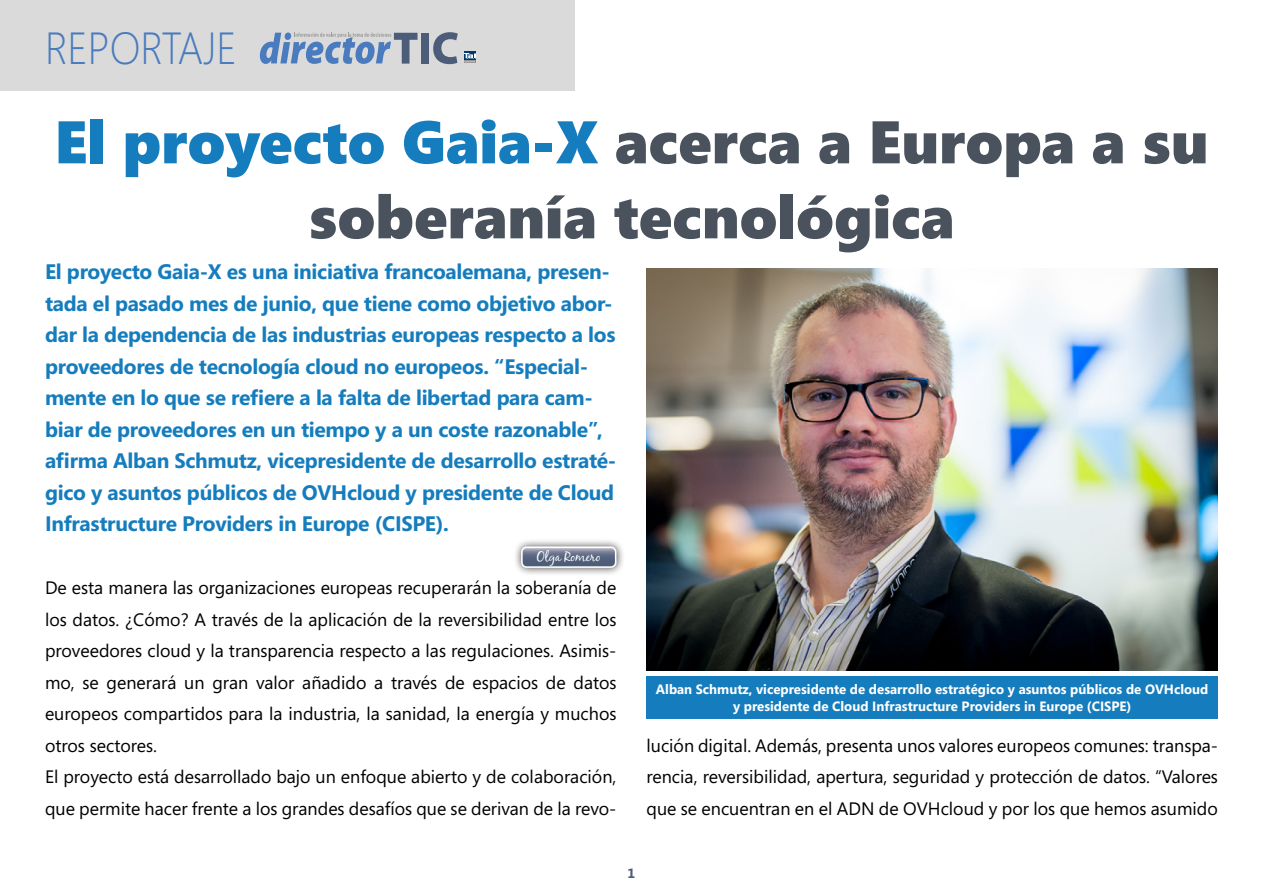
<style>
.page{position:relative;width:1263px;height:893px;background:#fff}
.page>*{position:absolute;margin:0;border:0;box-sizing:border-box;transform-origin:0 0}
.t1{font:900 60px/75px "Segoe";color:#4a535d;text-align:center}
.t2{font:300 45px "Segoe";color:#497bbe;scale:.9 1}
.t3{font:700 21px/31.5px "Segoe";letter-spacing:-.015em;color:#157dbd}
.t4{font:18px/31.5px "Segoe";color:#000}
.t5{font:700 13.5px/16.2px "Segoe";color:#fff;text-align:center}
.t6{font:13.5px "Black Jack";color:#fff}
.t7{font:700 13.5px "Segoe";color:#4d5d79}
.s1{color:#157dbd}
</style>
<div class="page">
<div style="left:0;top:0;width:574px;height:90px;background:#dadada"></div>
<div style="left:421px;top:33px;width:8px;height:31px;background:#4d5d79"></div>
<svg style="left:433px;top:32px;width:25px;height:32px"></svg>
<div style="left:464px;top:51px;width:11px;height:9px;background:#003671"></div>
<svg style="left:464px;top:53px;width:12px;height:10px"></svg>
<svg style="left:260px;top:33px;width:157px;height:31px"></svg>
<img style="left:646px;top:269px;width:572px;height:401px">
<div style="left:646px;top:676px;width:572px;height:43px;background:#157dbd"></div>
<div style="left:513px;top:538px;width:112px;height:38px;background:#000;opacity:.75"></div>
<svg style="left:524px;top:547px;width:92px;height:20px"></svg>
<div style="left:521px;top:546px;width:95px;height:22px;border:2px solid #fff;border-radius:5px"></div>
<h2 class="t2" style="left:45px;top:22px;width:215px">REPORTAJE</h2>
<h1 class="t1" style="left:54px;top:105px;width:1155px"><span class="s1">El proyecto Gaia-X</span> acerca a Europa a su soberanía tecnológica</h1>
<p class="t3" style="left:45px;top:255px;width:573px">El proyecto Gaia-X es una iniciativa francoalemana, presen&shy;tada el pasado mes de junio, que tiene como objetivo abor&shy;dar la dependencia de las industrias europeas respecto a los proveedores de tecnología cloud no europeos. “Especial&shy;mente en lo que se refiere a la falta de libertad para cam&shy;biar de proveedores en un tiempo y a un coste razonable”, afirma Alban Schmutz, vicepresidente de desarrollo estraté&shy;gico y asuntos públicos de OVHcloud y presidente de Cloud Infrastructure Providers in Europe (CISPE).</p>
<p class="t6" style="left:537px;top:548px;width:66px">Olga Romero</p>
<p class="t4" style="left:45px;top:571px;width:573px">De esta manera las organizaciones europeas recuperarán la soberanía de los datos. ¿Cómo? A través de la aplicación de la reversibilidad entre los proveedores cloud y la transparencia respecto a las regulaciones. Asimis&shy;mo, se generará un gran valor añadido a través de espacios de datos europeos compartidos para la industria, la sanidad, la energía y muchos otros sectores.<br>El proyecto está desarrollado bajo un enfoque abierto y de colaboración, que permite hacer frente a los grandes desafíos que se derivan de la revo-</p>
<p class="t5" style="left:656px;top:681px;width:554px">Alban Schmutz, vicepresidente de desarrollo estratégico y asuntos públicos de OVHcloud y presidente de Cloud Infrastructure Providers in Europe (CISPE)</p>
<p class="t4" style="left:646px;top:729px;width:573px;text-align:justify">lución digital. Además, presenta unos valores europeos comunes: transpa&shy;rencia, reversibilidad, apertura, seguridad y protección de datos. “Valores que se encuentran en el ADN de OVHcloud y por los que hemos asumido</p>
<p class="t7" style="left:628px;top:864px;width:9px">1</p>
</div>
